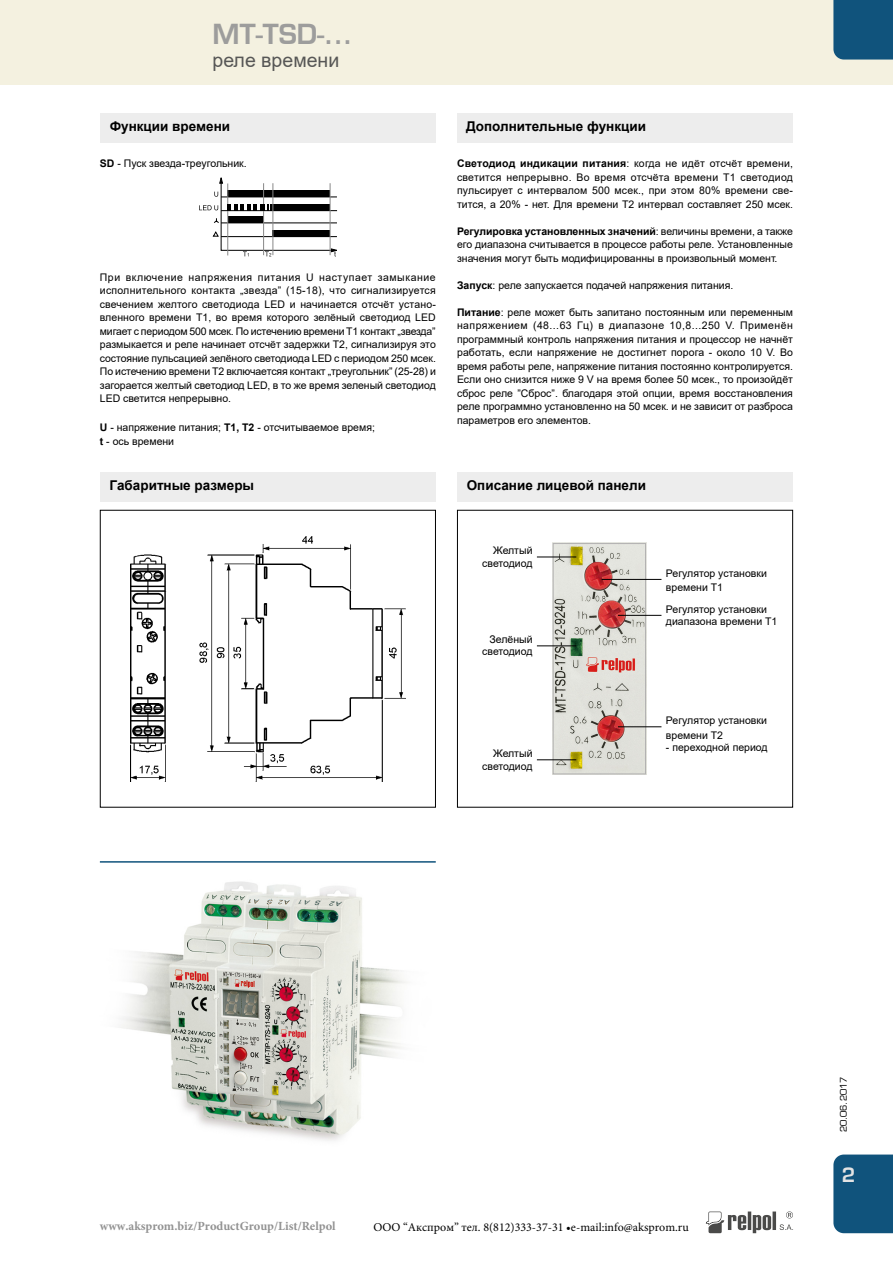
<style>
.page{position:relative;width:893px;height:1263px;background:#fff}
.page>*{position:absolute;margin:0;border:0;box-sizing:border-box;transform-origin:0 0}
.t1{font:700 27px "Euromode";color:#9d9d9c}
.t2{font:19.5px "Arial";color:#575756}
.t3{font:700 19.5px "Euromode";color:#e3e3e3}
.t4{font:700 13.5px "Arial";color:#000}
.t5{font:700 12.45px "Minion Pro";color:#929292}
.t6{font:12px "Minion Pro";color:#000}
.t7{font:10.5px/13.5px "Arial";color:#000;text-align:justify}
.t8{font:9px "Euromode";color:#000}
.s1{font-weight:700}
</style>
<div class="page">
<svg style="left:706px;top:1211px;width:87px;height:22px"></svg>
<div style="left:0;top:0;width:893px;height:85px;background:#f4f1e0"></div>
<div style="left:833px;top:1154px;width:60px;height:79px;background:#10537c"></div>
<div style="left:833px;top:0;width:60px;height:60px;background:#10537c"></div>
<img style="left:120px;top:881px;width:287px;height:260px">
<hr style="left:100px;top:861px;width:336px;height:2px;background:#10537c">
<div style="left:457px;top:510px;width:336px;height:297px;border:1px solid #000"></div>
<svg style="left:199px;top:177px;width:138px;height:79px"></svg>
<div style="left:100px;top:113px;width:336px;height:29px;background:#ededed"></div>
<div style="left:457px;top:113px;width:336px;height:29px;background:#ededed"></div>
<img style="left:555px;top:545px;width:89px;height:227px">
<div style="left:100px;top:472px;width:336px;height:30px;background:#ededed"></div>
<div style="left:100px;top:510px;width:336px;height:297px;border:1px solid #000"></div>
<img style="left:130px;top:537px;width:275px;height:244px">
<div style="left:457px;top:472px;width:336px;height:30px;background:#ededed"></div>
<div style="left:553px;top:543px;width:93px;height:231px;border:1px solid #b3b2b2"></div>
<hr style="left:602px;top:579px;width:59px;height:1px;background:#000">
<hr style="left:618px;top:615px;width:43px;height:1px;background:#000">
<hr style="left:618px;top:726px;width:43px;height:1px;background:#000">
<hr style="left:537px;top:645px;width:39px;height:1px;background:#000">
<hr style="left:537px;top:759px;width:39px;height:1px;background:#000">
<hr style="left:537px;top:557px;width:39px;height:1px;background:#000">
<h1 class="t1" style="left:213px;top:18px;width:142px">MT-TSD-...</h1>
<h2 class="t2" style="left:213px;top:46px;width:128px">реле времени</h2>
<p class="t4" style="left:110px;top:117px;width:122px">Функции времени</p>
<p class="t4" style="left:466px;top:117px;width:182px">Дополнительные функции</p>
<p class="t7" style="left:100px;top:157px;width:148px"><span class="s1">SD</span> - Пуск звезда-треугольник.</p>
<p class="t7" style="left:100px;top:270px;width:338px">При включение напряжения питания U наступает замыкание исполнительного контакта „звезда” (15-18), что сигнализируется свечением желтого светодиода LED и начинается отсчёт устано&shy;вленного времени Т1, во время которого зелёный светодиод LED мигает с периодом 500 мсек. По истечению времени T1 контакт „звезда” размыкается и реле начинает отсчёт задержки T2, сигнализируя это состояние пульсацией зелёного светодиода LED с периодом 250 мсек.<br>По истечению времени T2 включаетсяя контакт „треугольник” (25-28) и загорается желтый светодиод LED, в то же время зеленый светодиод LED светится непрерывно.</p>
<p class="t7" style="left:100px;top:421px;width:277px"><span class="s1">U</span> - напряжение питания; <span class="s1">T1, T2</span> - отсчитываемое время; <span class="s1">t</span> - ось времени</p>
<p class="t7" style="left:457px;top:157px;width:337px"><span class="s1">Светодиод индикации питания</span>: когда не идёт отсчёт времени, светится непрерывно. Во время отсчёта времени Т1 светодиод пульсирует с интервалом 500 мсек., при этом 80% времени све&shy;тится, a 20% - нет. Для времени T2 интервал составляет 250 мсек.</p>
<p class="t7" style="left:457px;top:224px;width:337px"><span class="s1">Регулировка установленных значений</span>: величины времени, а также его диапазона считывается в процессе работы реле. Установленные значения могут быть модифицированны в произвольный момент.</p>
<p class="t7" style="left:457px;top:278px;width:278px"><span class="s1">Запуск</span>: реле запускается подачей напряжения питания.</p>
<p class="t7" style="left:457px;top:305px;width:337px"><span class="s1">Питание</span>: реле может быть запитано постоянным или переменным напряжением (48...63 Гц) в диапазоне 10,8...250 V. Применён программный контроль напряжения питания и процессор не начнёт работать, если напряжение не достигнет порога - около 10 V. Во время работы реле, напряжение питания постоянно контролируется.<br>Если оно снизится ниже 9 V на время более 50 мсек., то произойдёт сброс реле ”Сброс”. благодаря этой опции, время восстановления реле программно установленно на 50 мсек. и не зависит от разброса параметров его элементов.</p>
<p class="t4" style="left:110px;top:476px;width:146px">Габаритные размеры</p>
<p class="t4" style="left:467px;top:476px;width:181px">Описание лицевой панели</p>
<p class="t7" style="left:482px;top:544px;width:52px;line-height:12.6px;text-align:right">Желтый светодиод</p>
<p class="t7" style="left:482px;top:633px;width:52px;line-height:12px;text-align:right">Зелёный светодиод</p>
<p class="t7" style="left:666px;top:565px;width:102px;line-height:14.7px">Регулятор установки времени T1</p>
<p class="t7" style="left:666px;top:603px;width:113px;line-height:12px">Регулятор установки диапазона времени T1</p>
<p class="t7" style="left:482px;top:747px;width:52px;line-height:12.6px;text-align:right">Желтый светодиод</p>
<p class="t7" style="left:666px;top:713px;width:102px;line-height:14.7px">Регулятор установки времени T2</p>
<p class="t7" style="left:666px;top:741px;width:103px">- переходной период</p>
<p class="t5" style="left:100px;top:1217px;width:237px">www.aksprom.biz/ProductGroup/List/Relpol</p>
<p class="t6" style="left:374px;top:1219px;width:317px">ООО “Акспром” тел. 8(812)333-37-31 •e-mail:info@aksprom.ru</p>
<p class="t8" style="left:838px;top:1132px;width:57px;rotate:-90deg">20.06.2017</p>
<h2 class="t3" style="left:842px;top:1163px;width:15px">2</h2>
</div>
